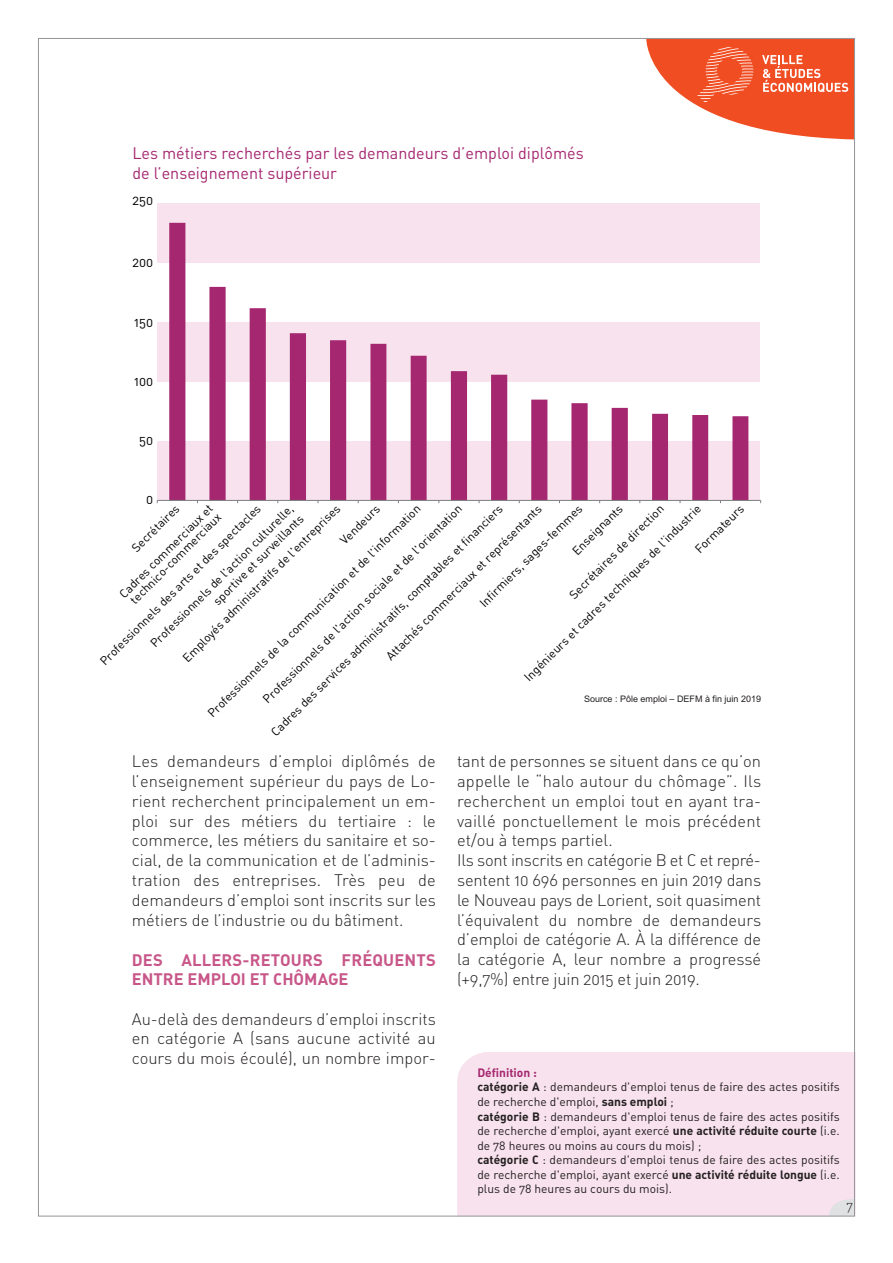
<style>
.page{position:relative;width:893px;height:1263px;background:#fff}
.page>*{position:absolute;margin:0;border:0;box-sizing:border-box;transform-origin:0 0}
.t1{font:16.5px/19.8px "DIN Light Alternate";color:#231f20;text-align:justify}
.t2{font:16.5px/19.8px "DIN Regular Alternate";color:#a52770}
.t3{font:16.5px/19.8px "DIN Bold Alternate";letter-spacing:.01em;color:#c85789}
.t4{font:13.5px "DIN Regular Alternate";color:#000001}
.t5{font:13.5px "DIN Light Alternate";color:#231f20}
.t6{font:12px/14.4px "DIN Regular Alternate";color:#000001;text-align:right}
.t7{font:12px/14.5px "DIN Regular Alternate";color:#231f20;text-align:justify}
.t8{font:12px "DIN Bold Alternate";color:#a52770}
.t9{font:9px "Arial";color:#231f20}
.s1{font-family:"DIN Bold Alternate"}
</style>
<div class="page">
<svg style="left:646px;top:40px;width:207px;height:99px"></svg>
<div style="left:157px;top:204px;width:603px;height:59px;background:#f8e2ed"></div>
<div style="left:157px;top:322px;width:603px;height:59px;background:#f8e2ed"></div>
<div style="left:157px;top:441px;width:603px;height:59px;background:#f8e2ed"></div>
<svg style="left:169px;top:223px;width:579px;height:277px"></svg>
<hr style="left:157px;top:500px;width:604px;height:1px;background:#7c7f80">
<div style="left:457px;top:1052px;width:396px;height:162px;background:#f8e2ed"></div>
<svg style="left:825px;top:1199px;width:28px;height:15px"></svg>
<p class="t2" style="left:132px;top:145px;width:453px">Les métiers recherchés par les demandeurs d’emploi diplômés de l’enseignement supérieur</p>
<p class="t4" style="left:132px;top:195px;width:22px">250</p>
<p class="t4" style="left:132px;top:258px;width:22px">200</p>
<p class="t4" style="left:134px;top:317px;width:21px">150</p>
<p class="t4" style="left:134px;top:376px;width:21px">100</p>
<p class="t4" style="left:139px;top:435px;width:16px">50</p>
<p class="t4" style="left:146px;top:495px;width:9px">0</p>
<p class="t6" style="left:118px;top:592px;width:128px;line-height:12px;text-align:left;rotate:-45deg">Cadres commerciaux et technico-commerciaux</p>
<p class="t6" style="left:98px;top:659px;width:223px;rotate:-45deg">Professionnels des arts et des spectacles</p>
<p class="t6" style="left:269px;top:730px;width:323px;rotate:-45deg">Cadres des services administratifs, comptables et financiers</p>
<p class="t6" style="left:181px;top:656px;width:218px;rotate:-45deg">Employés administratifs de l'entreprises</p>
<p class="t6" style="left:130px;top:546px;width:63px;rotate:-45deg">Secrétaires</p>
<p class="t6" style="left:478px;top:601px;width:141px;rotate:-45deg">Infirmiers, sages-femmes</p>
<p class="t6" style="left:570px;top:549px;width:67px;rotate:-45deg">Enseignants</p>
<p class="t6" style="left:693px;top:547px;width:65px;rotate:-45deg">Formateurs</p>
<p class="t6" style="left:338px;top:538px;width:52px;rotate:-45deg">Vendeurs</p>
<p class="t6" style="left:384px;top:654px;width:216px;rotate:-45deg">Attachés commerciaux et représentants</p>
<p class="t6" style="left:522px;top:675px;width:246px;rotate:-45deg">Ingénieurs et cadres techniques de l'industrie</p>
<p class="t6" style="left:261px;top:697px;width:277px;rotate:-45deg">Professionnels de l'action sociale et de l'orientation</p>
<p class="t6" style="left:567px;top:593px;width:129px;rotate:-45deg">Secrétaires de direction</p>
<p class="t6" style="left:206px;top:711px;width:297px;rotate:-45deg">Professionnels de la communication et de l'information</p>
<p class="t6" style="left:148px;top:641px;width:198px;rotate:-45deg">Professionnels de l'action culturelle, sportive et surveillants</p>
<p class="t9" style="left:584px;top:693px;width:179px">Source : Pôle emploi – DEFM à fin juin 2019</p>
<p class="t1" style="left:132px;top:753px;width:306px">Les demandeurs d’emploi diplômés de l’enseignement supérieur du pays de Lo&shy;rient recherchent principalement un em&shy;ploi sur des métiers du tertiaire : le commerce, les métiers du sanitaire et so&shy;cial, de la communication et de l’adminis&shy;tration des entreprises. Très peu de demandeurs d’emploi sont inscrits sur les métiers de l’industrie ou du bâtiment.</p>
<p class="t3" style="left:132px;top:951px;width:306px">DES ALLERS-RETOURS FRÉQUENTS<br>ENTRE EMPLOI ET CHÔMAGE</p>
<p class="t1" style="left:132px;top:1011px;width:306px">Au-delà des demandeurs d’emploi inscrits en catégorie A (sans aucune activité au cours du mois écoulé), un nombre impor-</p>
<p class="t1" style="left:457px;top:753px;width:306px">tant de personnes se situent dans ce qu’on appelle le “halo autour du chômage”. Ils recherchent un emploi tout en ayant tra&shy;vaillé ponctuellement le mois précédent et/ou à temps partiel.</p>
<p class="t1" style="left:457px;top:852px;width:306px">Ils sont inscrits en catégorie B et C et repré&shy;sentent 10 696 personnes en juin 2019 dans le Nouveau pays de Lorient, soit quasiment l’équivalent du nombre de demandeurs d’emploi de catégorie A. À la différence de la catégorie A, leur nombre a progressé (+9,7%) entre juin 2015 et juin 2019.</p>
<p class="t8" style="left:477px;top:1068px;width:61px">Définition :</p>
<p class="t7" style="left:477px;top:1081px;width:364px"><span class="s1">catégorie A</span> : demandeurs d'emploi tenus de faire des actes positifs de recherche d'emploi, <span class="s1">sans emploi</span> ;</p>
<p class="t7" style="left:477px;top:1110px;width:364px"><span class="s1">catégorie B</span> : demandeurs d'emploi tenus de faire des actes positifs de recherche d'emploi, ayant exercé <span class="s1">une activité réduite courte</span> (i.e. de 78 heures ou moins au cours du mois) ;</p>
<p class="t7" style="left:477px;top:1154px;width:364px"><span class="s1">catégorie C</span> : demandeurs d'emploi tenus de faire des actes positifs de recherche d'emploi, ayant exercé <span class="s1">une activité réduite longue</span> (i.e. plus de 78 heures au cours du mois).</p>
<p class="t5" style="left:846px;top:1202px;width:8px">7</p>
</div>
